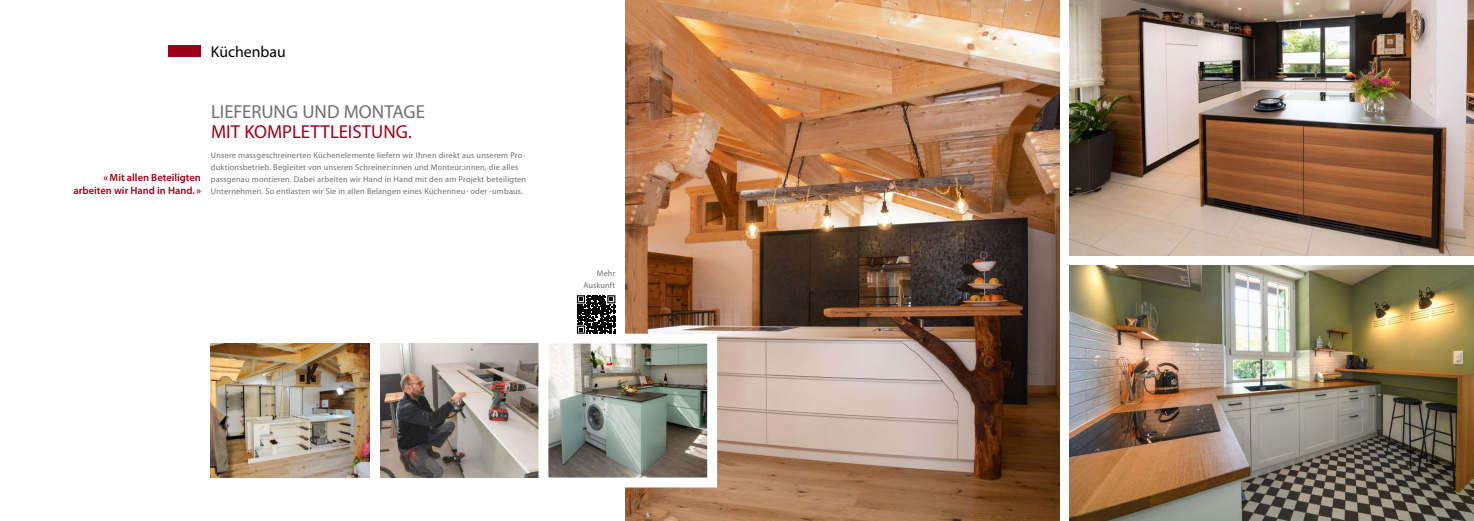
<style>
.page{position:relative;width:1474px;height:521px;background:#fff}
.page>*{position:absolute;margin:0;border:0;box-sizing:border-box;transform-origin:0 0}
.t1{font:18.81px "Myriad Pro";color:#9e0117}
.t2{font:18.81px "Myriad Pro";color:#6f7070}
.t3{font:15.75px "Myriad Pro";color:#000}
.t4{font:600 10.5px/12.2px "Myriad Pro";color:#9e0117;text-align:right}
.t5{font:8.31px/12.2px "Myriad Pro";letter-spacing:.025em;color:#6f7070}
</style>
<div class="page">
<div style="left:169px;top:46px;width:32px;height:11px;background:#9e0117"></div>
<img style="left:625px;top:0;width:434px;height:521px">
<img style="left:1069px;top:265px;width:404px;height:256px">
<img style="left:1069px;top:0;width:404px;height:255px">
<img style="left:211px;top:344px;width:159px;height:133px">
<img style="left:380px;top:344px;width:153px;height:133px">
<svg style="left:533px;top:329px;width:189px;height:163px"></svg>
<img style="left:543px;top:295px;width:169px;height:187px">
<h2 class="t3" style="left:211px;top:42px;width:76px">Küchenbau</h2>
<p class="t4" style="left:74px;top:172px;width:129px">«Mit allen Beteiligten arbeiten wir Hand in Hand. »</p>
<h1 class="t2" style="left:211px;top:100px;width:215px">LIEFERUNG UND MONTAGE</h1>
<h1 class="t1" style="left:211px;top:120px;width:202px">MIT KOMPLETTLEISTUNG.</h1>
<p class="t5" style="left:211px;top:149px;width:317px">Unsere massgeschreinerten Küchenelemente liefern wir Ihnen direkt aus unserem Pro&shy;duktionsbetrieb. Begleitet von unseren Schreiner:innen und Monteur:innen, die alles passgenau montieren. Dabei arbeiten wir Hand in Hand mit den am Projekt beteiligten Unternehmen. So entlasten wir Sie in allen Belangen eines Küchenneu- oder -umbaus.</p>
<p class="t5" style="left:583px;top:266px;width:34px;text-align:right">Mehr<br>Auskunft</p>
</div>
